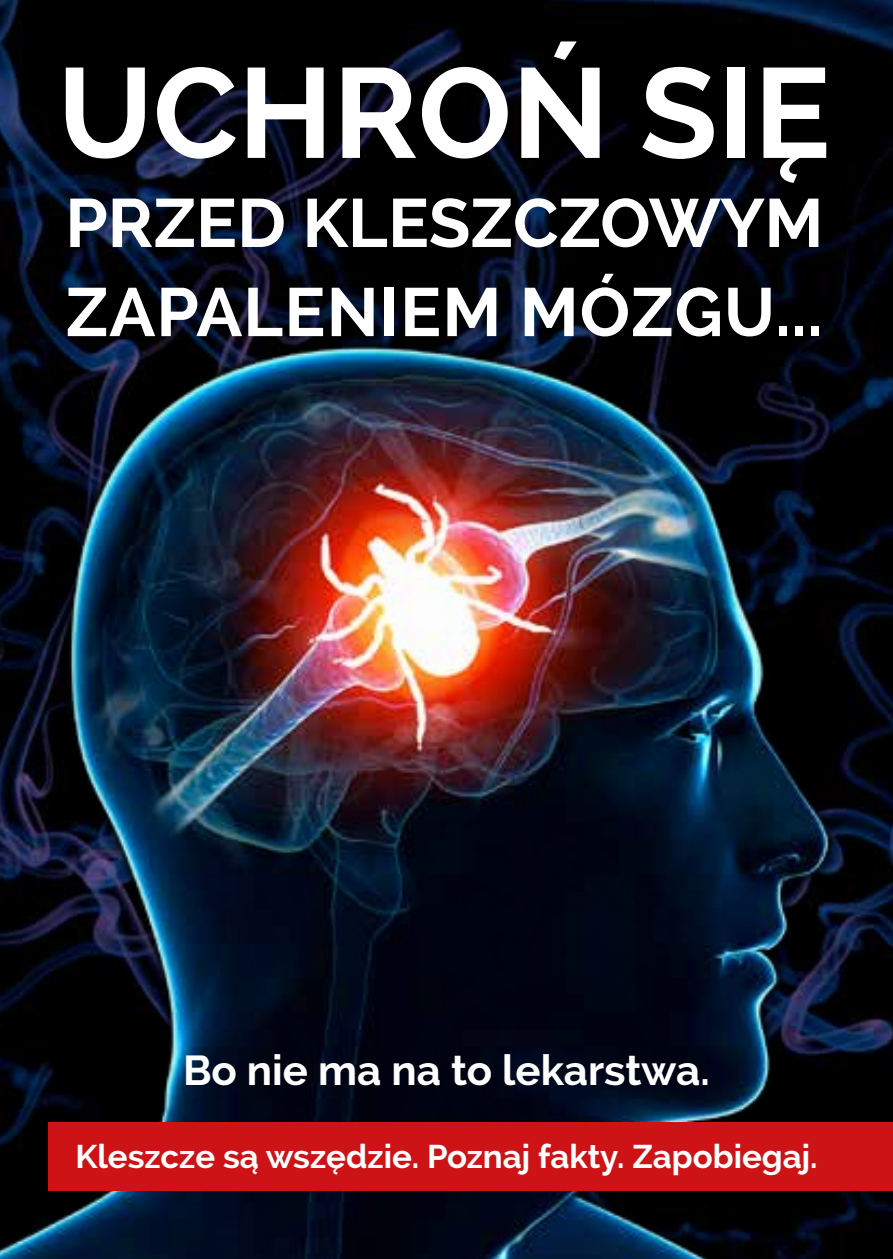
<style>
.page{position:relative;width:893px;height:1259px;background:#fff}
.page>*{position:absolute;margin:0;border:0;box-sizing:border-box;transform-origin:0 0}
.t1{font:700 127.2px "Raleway";color:#fff}
.t2{font:700 68.1px/89.1px "Raleway";color:#fff}
.t3{font:700 42px "Raleway";color:#fff}
.t4{font:700 33px "Raleway";color:#fff}
</style>
<div class="page">
<img style="left:0;top:0;width:893px;height:1259px">
<h1 class="t1" style="left:58px;top:40px;width:775px">UCHROŃ SIĘ</h1>
<h2 class="t2" style="left:65px;top:179px;width:760px">PRZED KLESZCZOWYM<br>ZAPALENIEM MÓZGU...</h2>
<p class="t3" style="left:183px;top:1045px;width:528px">Bo nie ma na to lekarstwa.</p>
<p class="t4" style="left:75px;top:1137px;width:744px">Kleszcze są wszędzie. Poznaj fakty. Zapobiegaj.</p>
</div>
